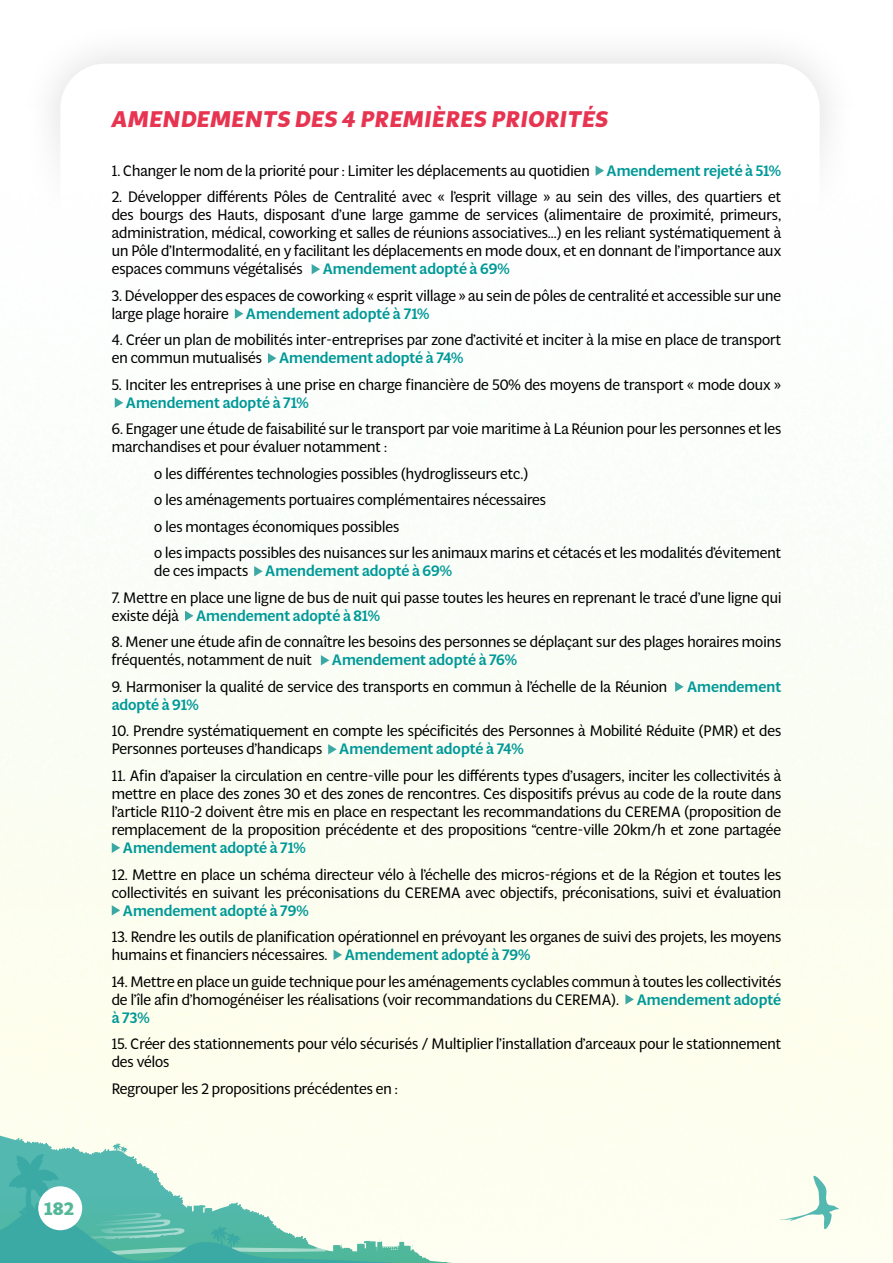
<style>
.page{position:relative;width:893px;height:1263px;background:#fcfef1}
.page>*{position:absolute;margin:0;border:0;box-sizing:border-box;transform-origin:0 0}
.t1{font:italic 700 22.5px "Multi Display";letter-spacing:.02em;color:#e73451}
.t2{font:700 18px "Multi Display";color:#54b898}
.t3{font:15px/18px "Multi Display";color:#000}
.t4{font:500 15px "Multi Display";color:#009998}
.s1{font-weight:500;color:#009998}
.s2{font-weight:400;color:#000}
</style>
<div class="page">
<svg style="left:780px;top:1176px;width:59px;height:53px"></svg>
<svg style="left:0;top:1138px;width:452px;height:125px"></svg>
<div style="left:18px;top:22px;width:844px;height:265px;background:#000;opacity:.15"></div>
<div style="left:60px;top:64px;width:760px;height:181px;background:#fff;border-radius:45px"></div>
<div style="left:66px;top:222px;width:760px;height:348px;background:#fff;border-radius:45px"></div>
<svg style="left:596px;top:166px;width:8px;height:10px"></svg>
<svg style="left:312px;top:264px;width:8px;height:10px"></svg>
<svg style="left:235px;top:309px;width:8px;height:10px"></svg>
<svg style="left:268px;top:353px;width:8px;height:10px"></svg>
<svg style="left:115px;top:398px;width:8px;height:10px"></svg>
<svg style="left:254px;top:566px;width:9px;height:10px"></svg>
<svg style="left:185px;top:611px;width:8px;height:10px"></svg>
<svg style="left:321px;top:655px;width:8px;height:10px"></svg>
<svg style="left:675px;top:682px;width:9px;height:10px"></svg>
<svg style="left:328px;top:744px;width:9px;height:10px"></svg>
<svg style="left:112px;top:843px;width:8px;height:10px"></svg>
<svg style="left:112px;top:905px;width:8px;height:10px"></svg>
<svg style="left:334px;top:950px;width:8px;height:10px"></svg>
<svg style="left:625px;top:994px;width:9px;height:10px"></svg>
<div style="left:38px;top:1186px;width:44px;height:44px;background:#fff;border-radius:50%"></div>
<h1 class="t1" style="left:112px;top:103px;width:498px">AMENDEMENTS DES 4 PREMIÈRES PRIORITÉS</h1>
<p class="t3" style="left:112px;top:161px;width:671px">1. Changer le nom de la priorité pour : Limiter les déplacements au quotidien <span class="s1">Amendement rejeté à 51%</span></p>
<p class="t3" style="left:112px;top:187px;width:671px;text-align:justify">2. Développer différents Pôles de Centralité avec « l’esprit village » au sein des villes, des quartiers et des bourgs des Hauts, disposant d’une large gamme de services (alimentaire de proximité, primeurs, administration, médical, coworking et salles de réunions associatives...) en les reliant systématiquement à un Pôle d’Intermodalité, en y facilitant les déplacements en mode doux, et en donnant de l’importance aux espaces communs végétalisés</p>
<p class="t4" style="left:323px;top:259px;width:188px">Amendement adopté à 69%</p>
<p class="t3" style="left:112px;top:286px;width:671px">3. Développer des espaces de coworking « esprit village » au sein de pôles de centralité et accessible sur une large plage horaire <span class="s1">Amendement adopté à 71%</span></p>
<p class="t3" style="left:112px;top:330px;width:671px">4. Créer un plan de mobilités inter-entreprises par zone d’activité et inciter à la mise en place de transport en commun mutualisés <span class="s1">Amendement adopté à 74%</span></p>
<p class="t3" style="left:112px;top:375px;width:671px">5. Inciter les entreprises à une prise en charge financière de 50% des moyens de transport « mode doux »</p>
<p class="t4" style="left:126px;top:392px;width:184px">Amendement adopté à 71%</p>
<p class="t3" style="left:112px;top:419px;width:671px">6. Engager une étude de faisabilité sur le transport par voie maritime à La Réunion pour les personnes et les marchandises et pour évaluer notamment :</p>
<p class="t3" style="left:154px;top:460px;width:628px;line-height:26.5px">o les différentes technologies possibles (hydroglisseurs etc.)<br>o les aménagements portuaires complémentaires nécessaires<br>o les montages économiques possibles<br>o les impacts possibles des nuisances sur les animaux marins et cétacés et les modalités d’évitement</p>
<p class="t4" style="left:154px;top:561px;width:299px"><span class="s2">de ces impacts</span> Amendement adopté à 69%</p>
<p class="t3" style="left:112px;top:588px;width:671px">7. Mettre en place une ligne de bus de nuit qui passe toutes les heures en reprenant le tracé d’une ligne qui existe déjà <span class="s1">Amendement adopté à 81%</span></p>
<p class="t3" style="left:112px;top:632px;width:671px">8. Mener une étude afin de connaître les besoins des personnes se déplaçant sur des plages horaires moins fréquentés, notamment de nuit</p>
<p class="t4" style="left:332px;top:650px;width:186px">Amendement adopté à 76%</p>
<p class="t3" style="left:112px;top:677px;width:557px">9. Harmoniser la qualité de service des transports en commun à l’échelle de la Réunion</p>
<p class="t4" style="left:687px;top:676px;width:96px">Amendement</p>
<p class="t4" style="left:112px;top:694px;width:89px">adopté à 91%</p>
<p class="t3" style="left:112px;top:721px;width:671px">10. Prendre systématiquement en compte les spécificités des Personnes à Mobilité Réduite (PMR) et des<br>Personnes porteuses d’handicaps <span class="s1">Amendement adopté à 74%</span></p>
<p class="t3" style="left:112px;top:766px;width:671px;text-align:justify">11. Afin d’apaiser la circulation en centre-ville pour les différents types d’usagers, inciter les collectivités à mettre en place des zones 30 et des zones de rencontres. Ces dispositifs prévus au code de la route dans l’article R110-2 doivent être mis en place en respectant les recommandations du CEREMA (proposition de remplacement de la proposition précédente et des propositions “centre-ville 20km/h et zone partagée</p>
<p class="t4" style="left:123px;top:837px;width:184px">Amendement adopté à 71%</p>
<p class="t3" style="left:112px;top:864px;width:671px">12. Mettre en place un schéma directeur vélo à l’échelle des micros-régions et de la Région et toutes les collectivités en suivant les préconisations du CEREMA avec objectifs, préconisations, suivi et évaluation</p>
<p class="t4" style="left:123px;top:900px;width:187px">Amendement adopté à 79%</p>
<p class="t3" style="left:112px;top:927px;width:671px">13. Rendre les outils de planification opérationnel en prévoyant les organes de suivi des projets, les moyens humains et financiers nécessaires. <span class="s1">Amendement adopté à 79%</span></p>
<p class="t3" style="left:112px;top:971px;width:671px;text-align:justify">14. Mettre en place un guide technique pour les aménagements cyclables commun à toutes les collectivités de l’île afin d’homogénéiser les réalisations (voir recommandations du CEREMA). <span class="s1">Amendement adopté à 73%</span></p>
<p class="t3" style="left:112px;top:1034px;width:671px">15. Créer des stationnements pour vélo sécurisés / Multiplier l’installation d’arceaux pour le stationnement des vélos</p>
<p class="t3" style="left:112px;top:1078px;width:288px">Regrouper les 2 propositions précédentes en :</p>
<p class="t2" style="left:44px;top:1196px;width:32px">182</p>
</div>
